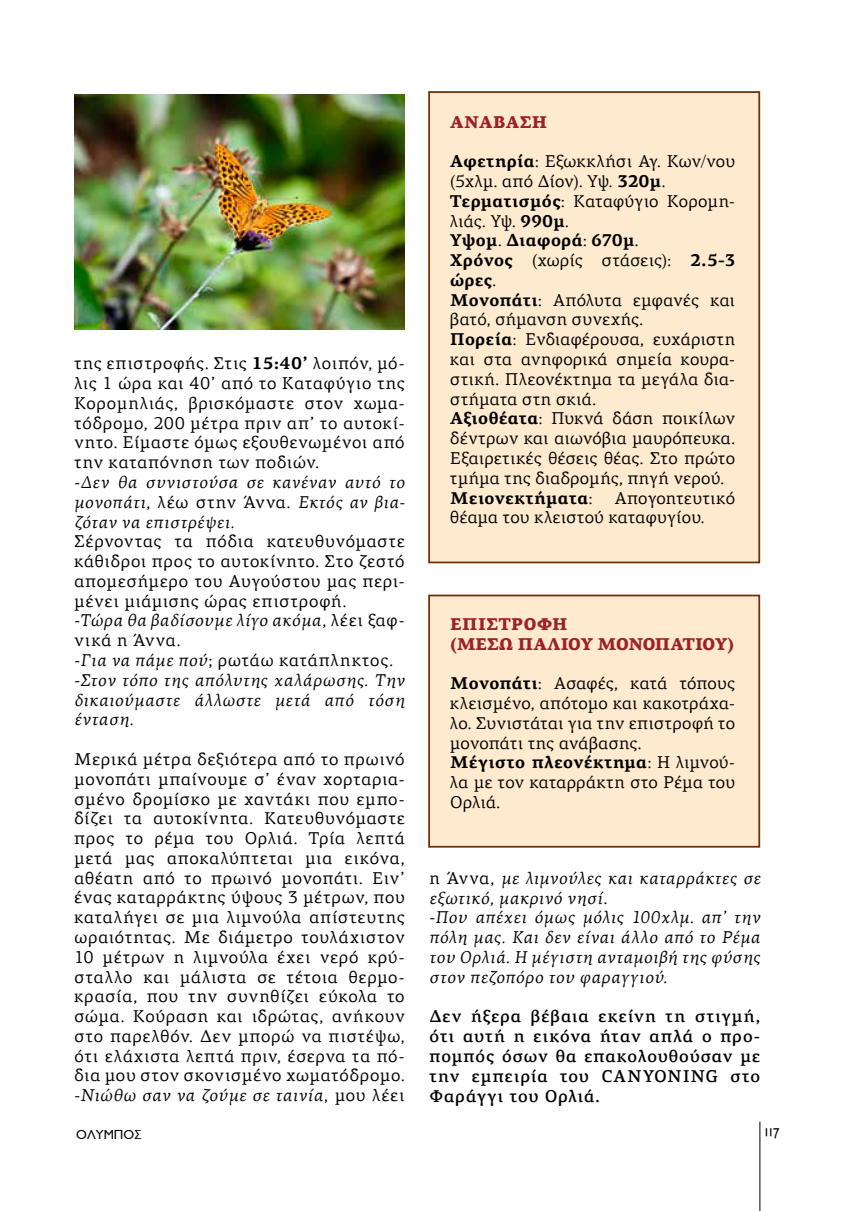
<style>
.page{position:relative;width:854px;height:1211px;background:#fff}
.page>*{position:absolute;margin:0;border:0;box-sizing:border-box;transform-origin:0 0}
.t1{font:17.15px/19.8px "PF Agora Serif Pro";letter-spacing:.035em;color:#000}
.t2{font:italic 17.15px/19.8px "PF Agora Serif Pro";letter-spacing:.05em;color:#000}
.t3{font:500 17.15px/19.8px "PF Agora Serif Pro";letter-spacing:.05em;color:#000;text-align:justify}
.t4{font:900 17.15px/19.8px "PF Agora Serif Pro";letter-spacing:-.005em;color:#9d2127}
.t5{font:900 17.15px "PF Agora Serif Pro";letter-spacing:.025em;color:#9d2127}
.t6{font:300 16.62px "Triplex Greek";color:#000}
.t7{font:13.12px "CF Jeckyl";color:#000}
.s1{font-weight:700}
.s2{font-style:italic}
.s3{font-style:normal}
</style>
<div class="page">
<hr style="left:759px;top:1121px;width:1px;height:89px;background:#000">
<div style="left:428px;top:91px;width:331px;height:472px;background:#feeacf;border:2px solid #6f2e04"></div>
<div style="left:428px;top:594px;width:331px;height:253px;background:#feeacf;border:2px solid #6f2e04"></div>
<img style="left:74px;top:94px;width:330px;height:236px">
<p class="t1" style="left:74px;top:353px;width:331px">της επιστροφής. Στις <span class="s1">15:40’</span> λοιπόν, μό&shy;λις 1 ώρα και 40’ από το Καταφύγιο της Κορομηλιάς, βρισκόμαστε στον χωμα&shy;τόδρομο, 200 μέτρα πριν απ’ το αυτοκί&shy;νητο. Είμαστε όμως εξουθενωμένοι από την καταπόνηση των ποδιών.<br>-<span class="s2">Δεν θα συνιστούσα σε κανέναν αυτό το μονοπάτι</span>, λέω στην Άννα. <span class="s2">Εκτός αν βια&shy;ζόταν να επιστρέψει.</span></p>
<p class="t1" style="left:74px;top:531px;width:331px">Σέρνοντας τα πόδια κατευθυνόμαστε κάθιδροι προς το αυτοκίνητο. Στο ζεστό απομεσήμερο του Αυγούστου μας περι&shy;μένει μιάμισης ώρας επιστροφή.<br>-<span class="s2">Τώρα θα βαδίσουμε λίγο ακόμα</span>, λέει ξαφ&shy;νικά η Άννα.<br>-<span class="s2">Για να πάμε πού</span>; ρωτάω κατάπληκτος. -<span class="s2">Στον τόπο της απόλυτης χαλάρωσης. Την δικαιούμαστε άλλωστε μετά από τόση ένταση.</span></p>
<p class="t1" style="left:74px;top:749px;width:331px;text-align:justify">Μερικά μέτρα δεξιότερα από το πρωινό μονοπάτι μπαίνουμε σ’ έναν χορταρια&shy;σμένο δρομίσκο με χαντάκι που εμπο&shy;δίζει τα αυτοκίνητα. Κατευθυνόμαστε προς το ρέμα του Ορλιά. Τρία λεπτά μετά μας αποκαλύπτεται μια εικόνα, αθέατη από το πρωινό μονοπάτι. Ειν’ ένας καταρράκτης ύψους 3 μέτρων, που καταλήγει σε μια λιμνούλα απίστευτης ωραιότητας. Με διάμετρο τουλάχιστον 10 μέτρων η λιμνούλα έχει νερό κρύ&shy;σταλλο και μάλιστα σε τέτοια θερμο&shy;κρασία, που την συνηθίζει εύκολα το σώμα. Κούραση και ιδρώτας, ανήκουν στο παρελθόν. Δεν μπορώ να πιστέψω, ότι ελάχιστα λεπτά πριν, έσερνα τα πό&shy;δια μου στον σκονισμένο χωματόδρομο. -<span class="s2">Νιώθω σαν να ζούμε σε ταινία</span>, μου λέει</p>
<p class="t5" style="left:450px;top:111px;width:98px">ΑΝΑΒΑΣΗ</p>
<p class="t1" style="left:450px;top:151px;width:286px"><span class="s1">Αφετηρία</span>: Εξωκκλήσι Αγ. Κων/νου (5χλμ. από Δίον). Υψ. <span class="s1">320μ</span>.<br><span class="s1">Τερματισμός</span>: Καταφύγιο Κορομη&shy;λιάς. Υψ. <span class="s1">990μ</span>.<br><span class="s1">Υψομ</span>. <span class="s1">Διαφορά</span>: <span class="s1">670μ</span>.<br><span class="s1">Χρόνος</span> (χωρίς στάσεις): <span class="s1">2.5-3 ώρες</span>.<br><span class="s1">Μονοπάτι</span>: Απόλυτα εμφανές και βατό, σήμανση συνεχής.<br><span class="s1">Πορεία</span>: Ενδιαφέρουσα, ευχάριστη και στα ανηφορικά σημεία κουρα&shy;στική. Πλεονέκτημα τα μεγάλα δια&shy;στήματα στη σκιά.<br><span class="s1">Αξιοθέατα</span>: Πυκνά δάση ποικίλων δέντρων και αιωνόβια μαυρόπευκα.<br>Εξαιρετικές θέσεις θέας. Στο πρώτο τμήμα της διαδρομής, πηγή νερού.<br><span class="s1">Μειονεκτήματα</span>:</p>
<p class="t1" style="left:450px;top:488px;width:286px;text-indent:164px">Απογοητευτικό θέαμα του κλειστού καταφυγίου.</p>
<p class="t4" style="left:450px;top:615px;width:285px">ΕΠΙΣΤΡΟΦΗ<br>(ΜΕΣΩ ΠΑΛΙΟΥ ΜΟΝΟΠΑΤΙΟΥ)</p>
<p class="t1" style="left:450px;top:673px;width:286px"><span class="s1">Μονοπάτι</span>: Ασαφές, κατά τόπους κλεισμένο, απότομο και κακοτράχα&shy;λο. Συνιστάται για την επιστροφή το μονοπάτι της ανάβασης.<br><span class="s1">Μέγιστο πλεονέκτημα</span>: Η λιμνού&shy;λα με τον καταρράκτη στο Ρέμα του<br>Ορλιά.</p>
<p class="t2" style="left:429px;top:868px;width:332px"><span class="s3">η Άννα,</span> με λιμνούλες και καταρράκτες σε εξωτικό, μακρινό νησί<span class="s3">.<br>-</span>Που απέχει όμως μόλις 100χλμ. απ’ την πόλη μας. Και δεν είναι άλλο από το Ρέμα του Ορλιά. Η μέγιστη ανταμοιβή της φύσης στον πεζοπόρο του φαραγγιού.</p>
<p class="t3" style="left:429px;top:1006px;width:332px">Δεν ήξερα βέβαια εκείνη τη στιγμή, ότι αυτή η εικόνα ήταν απλά ο προ&shy;πομπός όσων θα επακολουθούσαν με την εμπειρία του CANYONING στο Φαράγγι του Ορλιά.</p>
<p class="t7" style="left:76px;top:1125px;width:67px">ΟΛΥΜΠΟΣ</p>
<p class="t6" style="left:764px;top:1123px;width:17px">117</p>
</div>
